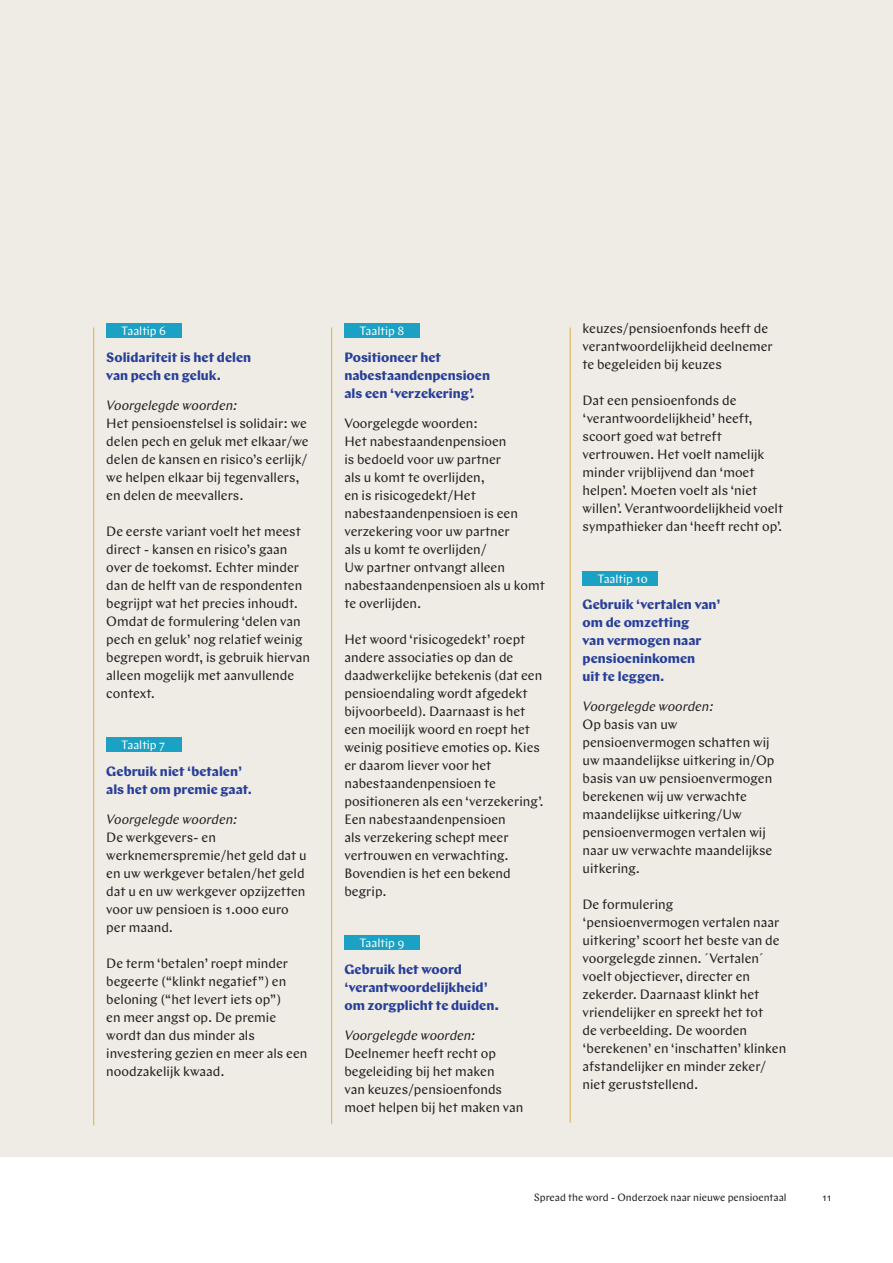
<style>
.page{position:relative;width:893px;height:1263px;background:#fff}
.page>*{position:absolute;margin:0;border:0;box-sizing:border-box;transform-origin:0 0}
.Broodtekst{font:13.5px/18px "Chap APG";color:#231f20}
.Tussenkopje_zwart{font:700 13.5px/18px "Chap APG";color:#283f99}
.Accent_in_broodtekst{font:italic 13.5px "Chap APG";color:#231f20}
.t1{font:12px "Chap APG";color:#fff}
.t2{font:10.5px "Chap APG";color:#231f20}
.s1{font-size:15px}
</style>
<div class="page">
<div style="left:0;top:0;width:893px;height:1157px;background:#efece6"></div>
<div style="left:106px;top:323px;width:76px;height:15px;background:#1aa1c4"></div>
<div style="left:106px;top:737px;width:76px;height:15px;background:#1aa1c4"></div>
<div style="left:344px;top:323px;width:76px;height:15px;background:#1aa1c4"></div>
<div style="left:344px;top:935px;width:76px;height:15px;background:#1aa1c4"></div>
<div style="left:583px;top:571px;width:75px;height:14px;background:#1aa1c4"></div>
<hr style="left:93px;top:327px;width:1px;height:798px;background:#dfad4b">
<hr style="left:331px;top:327px;width:1px;height:797px;background:#dfad4b">
<hr style="left:570px;top:327px;width:1px;height:796px;background:#dfad4b">
<p class="t1" style="left:121px;top:323px;width:46px">Taaltip 6</p>
<p class="Tussenkopje_zwart" style="left:106px;top:348px;width:147px">Solidariteit is het delen van pech en geluk.</p>
<p class="Accent_in_broodtekst" style="left:106px;top:397px;width:133px">Voorgelegde woorden:</p>
<p class="Broodtekst" style="left:106px;top:414px;width:204px">Het pensioenstelsel is solidair: we delen pech en geluk met elkaar/we delen de kansen en risico’s eerlijk/ we helpen elkaar bij tegenvallers, en delen de meevallers.</p>
<p class="Broodtekst" style="left:106px;top:522px;width:205px">De eerste variant voelt het meest direct - kansen en risico’s gaan over de toekomst. Echter minder dan de helft van de respondenten begrijpt wat het precies inhoudt.<br>Omdat de formulering ‘delen van pech en geluk’ nog relatief weinig begrepen wordt, is gebruik hiervan alleen mogelijk met aanvullende context.</p>
<p class="t1" style="left:121px;top:737px;width:45px">Taaltip 7</p>
<p class="Tussenkopje_zwart" style="left:106px;top:762px;width:147px">Gebruik niet ‘betalen’ als het om premie gaat.</p>
<p class="Accent_in_broodtekst" style="left:106px;top:811px;width:133px">Voorgelegde woorden:</p>
<p class="Broodtekst" style="left:106px;top:828px;width:202px">De werkgevers- en werknemerspremie/het geld dat u en uw werkgever betalen/het geld dat u en uw werkgever opzijzetten voor uw pensioen is 1.000 euro per maand.</p>
<p class="Broodtekst" style="left:106px;top:954px;width:203px">De term ‘betalen’ roept minder begeerte (“klinkt negatief”) en beloning (“het levert iets op”)<br>en meer angst op. De premie wordt dan dus minder als investering gezien en meer als een noodzakelijk kwaad.</p>
<p class="t1" style="left:359px;top:323px;width:46px">Taaltip 8</p>
<p class="Tussenkopje_zwart" style="left:344px;top:348px;width:147px">Positioneer het nabestaandenpensioen als een ‘verzekering’.</p>
<p class="Broodtekst" style="left:344px;top:414px;width:135px">Voorgelegde woorden:</p>
<p class="Broodtekst" style="left:344px;top:432px;width:202px">Het nabestaandenpensioen<br>is bedoeld voor uw partner<br>als u komt te overlijden,<br>en is risicogedekt/Het nabestaandenpensioen is een verzekering voor uw partner<br>als u komt te overlijden/<br>Uw partner ontvangt alleen nabestaandenpensioen als u komt te overlijden.</p>
<p class="Broodtekst" style="left:344px;top:630px;width:199px">Het woord ‘risicogedekt’ roept andere associaties op dan de daadwerkelijke betekenis (dat een</p>
<p class="Broodtekst" style="left:344px;top:684px;width:197px">pensioendaling wordt afgedekt bijvoorbeeld). Daarnaast is het een moeilijk woord en roept het weinig positieve emoties op. Kies er daarom liever voor het</p>
<p class="Broodtekst" style="left:344px;top:774px;width:201px">nabestaandenpensioen te positioneren als een ‘verzekering’.<br>Een nabestaandenpensioen<br>als verzekering schept meer vertrouwen en verwachting.<br>Bovendien is het een bekend begrip.</p>
<p class="t1" style="left:359px;top:935px;width:46px">Taaltip 9</p>
<p class="Tussenkopje_zwart" style="left:344px;top:960px;width:156px">Gebruik het woord ‘verantwoordelijkheid’ om zorgplicht te duiden<span class="s1">.</span></p>
<p class="Accent_in_broodtekst" style="left:344px;top:1027px;width:133px">Voorgelegde woorden:</p>
<p class="Broodtekst" style="left:344px;top:1044px;width:180px">Deelnemer heeft recht op begeleiding bij het maken<br>van keuzes/pensioenfonds moet helpen bij het maken van</p>
<p class="Broodtekst" style="left:583px;top:320px;width:192px">keuzes/pensioenfonds heeft de verantwoordelijkheid deelnemer te begeleiden bij keuzes</p>
<p class="Broodtekst" style="left:583px;top:392px;width:202px">Dat een pensioenfonds de ‘verantwoordelijkheid’ heeft, scoort goed wat betreft vertrouwen. Het voelt namelijk minder vrijblijvend dan ‘moet helpen’. Moeten voelt als ‘niet willen’. Verantwoordelijkheid voelt sympathieker dan ‘heeft recht op’.</p>
<p class="t1" style="left:598px;top:571px;width:52px">Taaltip 10</p>
<p class="Tussenkopje_zwart" style="left:583px;top:596px;width:140px">Gebruik ‘vertalen van’ om de omzetting<br>van vermogen naar pensioeninkomen<br>uit te leggen.</p>
<p class="Accent_in_broodtekst" style="left:583px;top:698px;width:133px">Voorgelegde woorden:</p>
<p class="Broodtekst" style="left:583px;top:716px;width:193px">Op basis van uw pensioenvermogen schatten wij uw maandelijkse uitkering in/Op basis van uw pensioenvermogen berekenen wij uw verwachte maandelijkse uitkering/Uw pensioenvermogen vertalen wij naar uw verwachte maandelijkse uitkering.</p>
<p class="Broodtekst" style="left:583px;top:896px;width:205px">De formulering ‘pensioenvermogen vertalen naar uitkering’ scoort het beste van de voorgelegde zinnen. ´Vertalen´ voelt objectiever, directer en zekerder. Daarnaast klinkt het vriendelijker en spreekt het tot<br>de verbeelding. De woorden ‘berekenen’ en ‘inschatten’ klinken afstandelijker en minder zeker/ niet geruststellend.</p>
<p class="t2" style="left:534px;top:1190px;width:254px">Spread the word - Onderzoek naar nieuwe pensioentaal</p>
<p class="t2" style="left:822px;top:1190px;width:11px">11</p>
</div>
